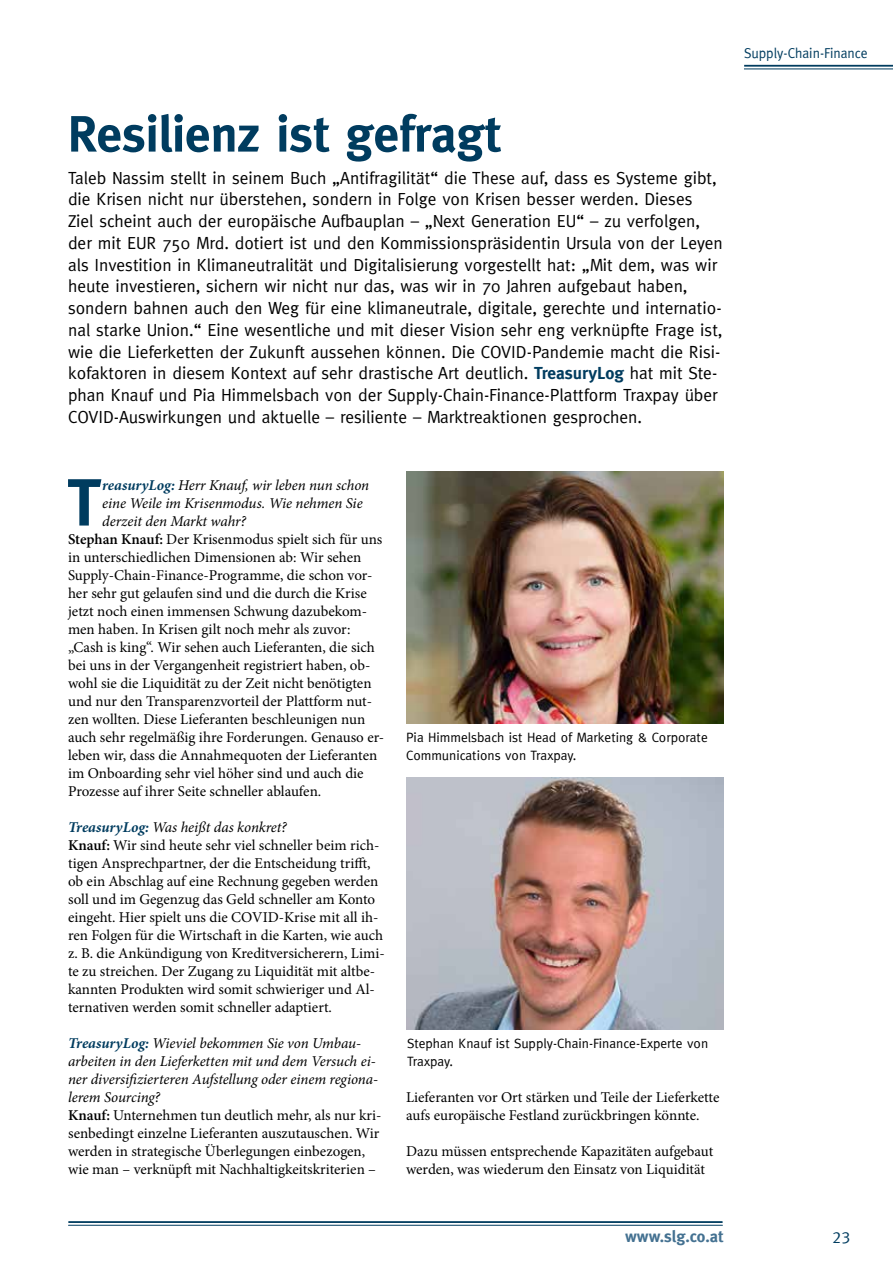
<style>
.page{position:relative;width:893px;height:1263px;background:#fff}
.page>*{position:absolute;margin:0;border:0;box-sizing:border-box;transform-origin:0 0}
.t1{font:700 66.6px "Meta";color:#003c5f}
.t2{font:700 51px "Meta";color:#003c5f}
.t3{font:17.55px/21.8px "Meta";color:#000}
.t4{font:700 16.5px "Meta";color:#447191}
.t5{font:16.5px "Meta Caps";color:#003c5f}
.t6{font:15px/18px "Minion Pro";color:#000}
.t7{font:italic 15px "Minion Pro";letter-spacing:-.005em;color:#000}
.t8{font:14.4px "Meta";color:#003c5f;scale:.95 1}
.t9{font:13.5px/18px "Meta";color:#000}
.s1{font-weight:700;color:#003c5f}
.s2{font-weight:600}
.s3{font-weight:700;font-style:italic;color:#003c5f}
.s4{font-style:italic}
</style>
<div class="page">
<hr style="left:69px;top:1221px;width:653px;height:2px;background:#003c5f">
<hr style="left:68px;top:1225px;width:654px;height:1px;background:#003c5f">
<hr style="left:745px;top:65px;width:148px;height:2px;background:#003c5f">
<hr style="left:744px;top:69px;width:149px;height:1px;background:#003c5f">
<img style="left:406px;top:471px;width:317px;height:252px">
<img style="left:406px;top:777px;width:317px;height:252px">
<h2 class="t2" style="left:68px;top:104px;width:433px">Resilienz ist gefragt</h2>
<p class="t3" style="left:68px;top:166px;width:656px">Taleb Nassim stellt in seinem Buch „Antifragilität“ die These auf, dass es Systeme gibt, die Krisen nicht nur überstehen, sondern in Folge von Krisen besser werden. Dieses<br>Ziel scheint auch der europäische Aufbauplan – „Next Generation EU“ – zu verfolgen, der mit EUR 750 Mrd. dotiert ist und den Kommissionspräsidentin Ursula von der Leyen als Investition in Klimaneutralität und Digitalisierung vorgestellt hat: „Mit dem, was wir heute investieren, sichern wir nicht nur das, was wir in 70 Jahren aufgebaut haben, sondern bahnen auch den Weg für eine klimaneutrale, digitale, gerechte und internatio&shy;nal starke Union.“ Eine wesentliche und mit dieser Vision sehr eng verknüpfte Frage ist, wie die Lieferketten der Zukunft aussehen können. Die COVID-Pandemie macht die Risi&shy;kofaktoren in diesem Kontext auf sehr drastische Art deutlich. <span class="s1">TreasuryLog</span> hat mit Ste&shy;phan Knauf und Pia Himmelsbach von der Supply-Chain-Finance-Plattform Traxpay über COVID-Auswirkungen und aktuelle – resiliente – Marktreaktionen gesprochen.</p>
<h1 class="t1" style="left:68px;top:464px;width:35px">T</h1>
<p class="t7" style="left:102px;top:474px;width:268px"><span class="s1">reasuryLog:</span> Herr Knauf, wir leben nun schon</p>
<p class="t7" style="left:102px;top:492px;width:262px">eine Weile im Krisenmodus. Wie nehmen Sie</p>
<p class="t7" style="left:102px;top:510px;width:145px">derzeit den Markt wahr?</p>
<p class="t6" style="left:68px;top:530px;width:316px"><span class="s2">Stephan Knauf:</span> Der Krisenmodus spielt sich für uns</p>
<p class="t6" style="left:68px;top:548px;width:295px">in unterschiedlichen Dimensionen ab: Wir sehen</p>
<p class="t6" style="left:68px;top:566px;width:306px">Supply-Chain-Finance-Programme, die schon vor-</p>
<p class="t6" style="left:68px;top:584px;width:300px">her sehr gut gelaufen sind und die durch die Krise</p>
<p class="t6" style="left:68px;top:602px;width:301px">jetzt noch einen immensen Schwung dazubekom-</p>
<p class="t6" style="left:68px;top:620px;width:284px">men haben. In Krisen gilt noch mehr als zuvor:</p>
<p class="t6" style="left:68px;top:638px;width:308px">„Cash is king“. Wir sehen auch Lieferanten, die sich</p>
<p class="t6" style="left:68px;top:656px;width:304px">bei uns in der Vergangenheit registriert haben, ob-</p>
<p class="t6" style="left:68px;top:674px;width:305px">wohl sie die Liquidität zu der Zeit nicht benötigten</p>
<p class="t6" style="left:68px;top:692px;width:306px">und nur den Transparenzvorteil der Plattform nut-</p>
<p class="t6" style="left:68px;top:710px;width:299px">zen wollten. Diese Lieferanten beschleunigen nun</p>
<p class="t6" style="left:68px;top:728px;width:318px">auch sehr regelmäßig ihre Forderungen. Genauso er-</p>
<p class="t6" style="left:68px;top:746px;width:311px">leben wir, dass die Annahmequoten der Lieferanten</p>
<p class="t6" style="left:68px;top:764px;width:297px">im Onboarding sehr viel höher sind und auch die</p>
<p class="t6" style="left:68px;top:782px;width:255px">Prozesse auf ihrer Seite schneller ablaufen.</p>
<p class="t6" style="left:68px;top:818px;width:318px"><span class="s3">TreasuryLog:</span> <span class="s4">Was heißt das konkret?<br></span><span class="s2">Knauf:</span> Wir sind heute sehr viel schneller beim rich&shy;tigen Ansprechpartner, der die Entscheidung trifft, ob ein Abschlag auf eine Rechnung gegeben werden soll und im Gegenzug das Geld schneller am Konto eingeht. Hier spielt uns die COVID-Krise mit all ih&shy;ren Folgen für die Wirtschaft in die Karten, wie auch z. B. die Ankündigung von Kreditversicherern, Limi&shy;te zu streichen. Der Zugang zu Liquidität mit altbe&shy;kannten Produkten wird somit schwieriger und Al&shy;ternativen werden somit schneller adaptiert.</p>
<p class="t6" style="left:68px;top:1034px;width:315px"><span class="s3">TreasuryLog:</span> <span class="s4">Wieviel bekommen Sie von Umbau&shy;arbeiten in den Lieferketten mit und dem Versuch ei&shy;ner diversifizierteren Aufstellung oder einem regiona&shy;lerem Sourcing?<br></span><span class="s2">Knauf:</span> Unternehmen tun deutlich mehr, als nur kri&shy;senbedingt einzelne Lieferanten auszutauschen. Wir werden in strategische Überlegungen einbezogen, wie man – verknüpft mit Nachhaltigkeitskriterien –</p>
<p class="t9" style="left:406px;top:728px;width:303px">Pia Himmelsbach ist Head of Marketing &amp; Corporate<br>Communications von Traxpay.</p>
<p class="t9" style="left:407px;top:1034px;width:303px">Stephan Knauf ist Supply-Chain-Finance-Experte von<br>Traxpay.</p>
<p class="t6" style="left:406px;top:1088px;width:315px">Lieferanten vor Ort stärken und Teile der Lieferkette aufs europäische Festland zurückbringen könnte.</p>
<p class="t6" style="left:406px;top:1142px;width:309px">Dazu müssen entsprechende Kapazitäten aufgebaut werden, was wiederum den Einsatz von Liquidität</p>
<p class="t8" style="left:744px;top:44px;width:131px">Supply-Chain-Finance</p>
<p class="t4" style="left:625px;top:1227px;width:100px">www.slg.co.at</p>
<p class="t5" style="left:833px;top:1227px;width:19px">23</p>
</div>
